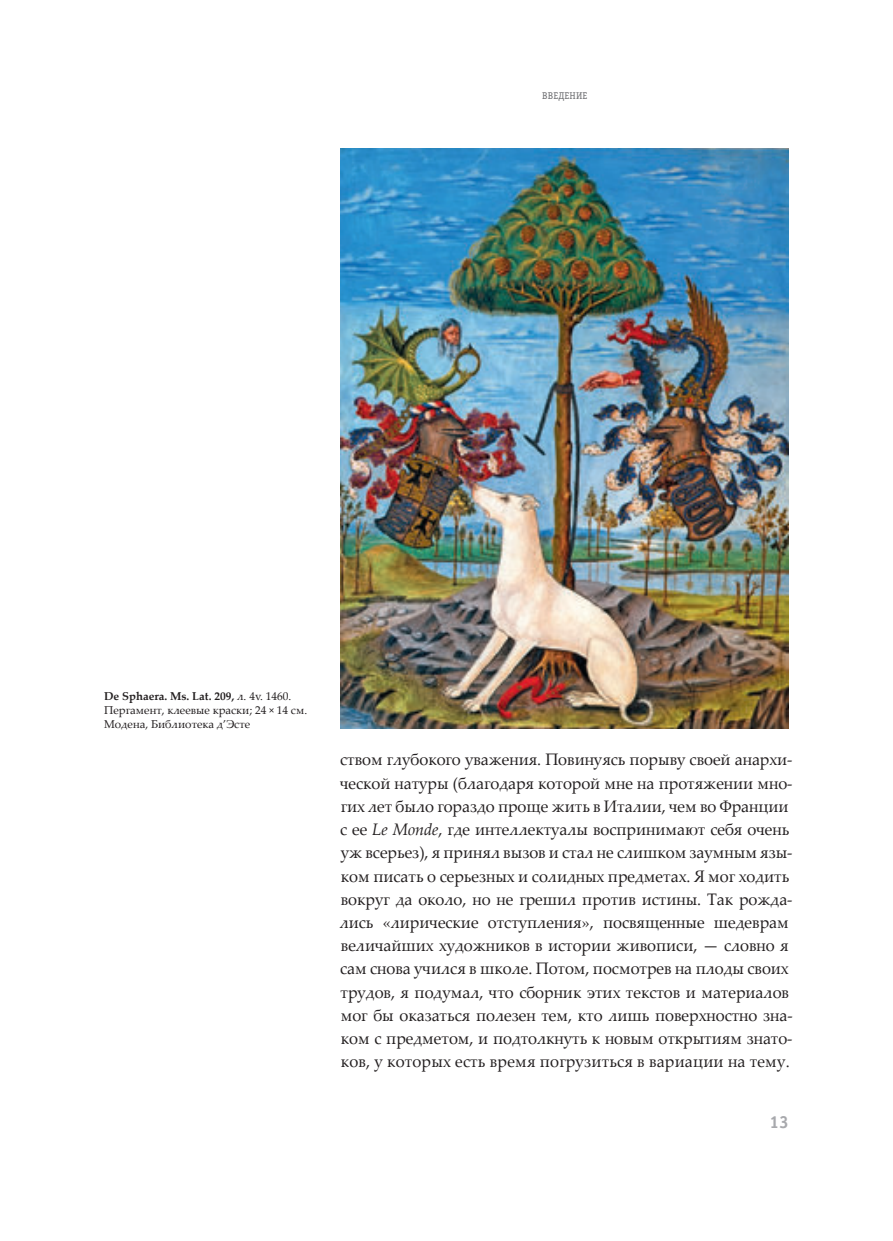
<style>
.page{position:relative;width:893px;height:1241px;background:#fff}
.page>*{position:absolute;margin:0;border:0;box-sizing:border-box;transform-origin:0 0}
.t1{font:700 17.5px "Officina Serif Std";color:#a8a9ad}
.t2{font:16.62px/23.3px "Palatino Linotype";letter-spacing:-.005em;color:#231f20;scale:.96 1}
.t3{font:11.38px/14px "Palatino Linotype";color:#231f20}
.t4{font:9.8px "Officina Serif Book C";letter-spacing:.02em;color:#6c6d70}
.s1{font-weight:700}
.s2{font-style:italic}
</style>
<div class="page">
<img style="left:341px;top:149px;width:448px;height:579px">
<p class="t4" style="left:542px;top:92px;width:47px">ВВЕДЕНИЕ</p>
<p class="t3" style="left:104px;top:690px;width:204px"><span class="s1">De Sphaera. Ms. Lat. 209,</span> л. 4v. 1460.<br>Пергамент, клеевые краски; 24 × 14 см.<br>Модена, Библиотека д’Эсте</p>
<p class="t2" style="left:340px;top:750px;width:473px">ством глубокого уважения. Повинуясь порыву своей анархи&shy;ческой натуры (благодаря которой мне на протяжении мно&shy;гих лет было гораздо проще жить в Италии, чем во Франции с ее <span class="s2">Le Monde</span>, где интеллектуалы воспринимают себя очень уж всерьез), я принял вызов и стал не слишком заумным язы&shy;ком писать о серьезных и солидных предметах. Я мог ходить вокруг да около, но не грешил против истины. Так рожда&shy;лись «лирические отступления», посвященные шедеврам величайших художников в истории живописи, — словно я сам снова учился в школе. Потом, посмотрев на плоды своих трудов, я подумал, что сборник этих текстов и материалов мог бы оказаться полезен тем, кто лишь поверхностно зна&shy;ком с предметом, и подтолкнуть к новым открытиям знато&shy;ков, у которых есть время погрузиться в вариации на тему.</p>
<p class="t1" style="left:769px;top:1115px;width:21px">13</p>
</div>
